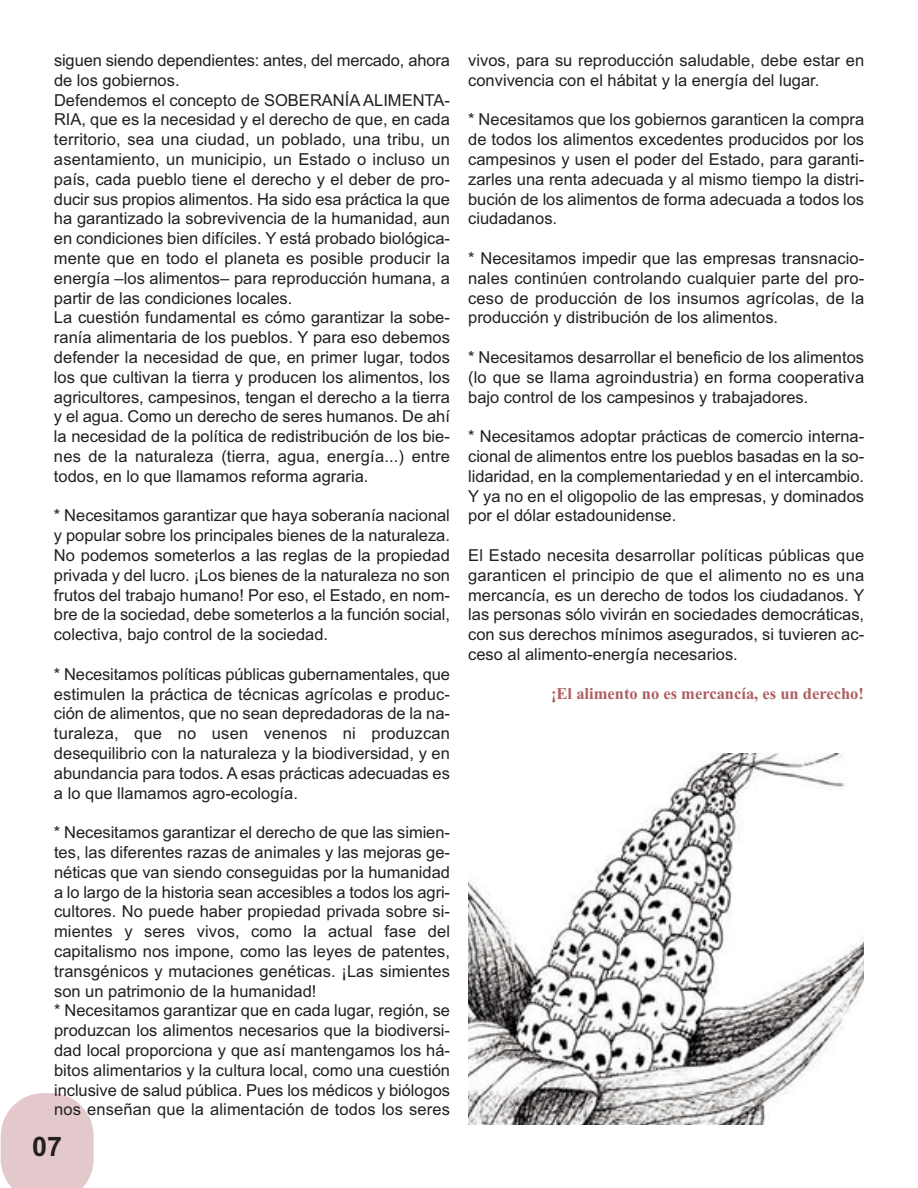
<style>
.page{position:relative;width:918px;height:1188px;background:#fff}
.page>*{position:absolute;margin:0;border:0;box-sizing:border-box;transform-origin:0 0}
.t1{font:700 27px "Arial";color:#231f20}
.t2{font:16.5px/19.8px "Arial";color:#231f20;text-align:justify}
.t3{font:700 16.5px "Times New Roman";color:#ae5f62}
</style>
<div class="page">
<img style="left:468px;top:753px;width:396px;height:372px">
<svg style="left:0;top:1093px;width:94px;height:95px;background:#e7cfd2"></svg>
<p class="t2" style="left:54px;top:50px;width:398px;text-align:left">siguen siendo dependientes: antes, del mercado, ahora de los gobiernos.<br>Defendemos el concepto de SOBERANÍA ALIMENTA-RIA, que es la necesidad y el derecho de que, en cada territorio, sea una ciudad, un poblado, una tribu, un asentamiento, un municipio, un Estado o incluso un país, cada pueblo tiene el derecho y el deber de pro&shy;ducir sus propios alimentos. Ha sido esa práctica la que ha garantizado la sobrevivencia de la humanidad, aun en condiciones bien difíciles. Y está probado biológica&shy;mente que en todo el planeta es posible producir la energía –los alimentos– para reproducción humana, a partir de las condiciones locales.<br>La cuestión fundamental es cómo garantizar la sobe&shy;ranía alimentaria de los pueblos. Y para eso debemos defender la necesidad de que, en primer lugar, todos los que cultivan la tierra y producen los alimentos, los agricultores, campesinos, tengan el derecho a la tierra y el agua. Como un derecho de seres humanos. De ahí la necesidad de la política de redistribución de los bie&shy;nes de la naturaleza (tierra, agua, energía...) entre todos, en lo que llamamos reforma agraria.</p>
<p class="t2" style="left:54px;top:506px;width:398px">* Necesitamos garantizar que haya soberanía nacional y popular sobre los principales bienes de la naturaleza.<br>No podemos someterlos a las reglas de la propiedad privada y del lucro. ¡Los bienes de la naturaleza no son frutos del trabajo humano! Por eso, el Estado, en nom&shy;bre de la sociedad, debe someterlos a la función social, colectiva, bajo control de la sociedad.</p>
<p class="t2" style="left:54px;top:664px;width:398px">* Necesitamos políticas públicas gubernamentales, que estimulen la práctica de técnicas agrícolas e produc&shy;ción de alimentos, que no sean depredadoras de la na&shy;turaleza, que no usen venenos ni produzcan desequilibrio con la naturaleza y la biodiversidad, y en abundancia para todos. A esas prácticas adecuadas es a lo que llamamos agro-ecología.</p>
<p class="t2" style="left:54px;top:823px;width:398px;text-align:left">* Necesitamos garantizar el derecho de que las simien&shy;tes, las diferentes razas de animales y las mejoras ge&shy;néticas que van siendo conseguidas por la humanidad a lo largo de la historia sean accesibles a todos los agri&shy;cultores. No puede haber propiedad privada sobre si&shy;mientes y seres vivos, como la actual fase del capitalismo nos impone, como las leyes de patentes, transgénicos y mutaciones genéticas. ¡Las simientes son un patrimonio de la humanidad!<br>* Necesitamos garantizar que en cada lugar, región, se produzcan los alimentos necesarios que la biodiversi&shy;dad local proporciona y que así mantengamos los há&shy;bitos alimentarios y la cultura local, como una cuestión inclusive de salud pública. Pues los médicos y biólogos nos enseñan que la alimentación de todos los seres</p>
<h1 class="t1" style="left:32px;top:1131px;width:32px">07</h1>
<p class="t2" style="left:468px;top:50px;width:398px">vivos, para su reproducción saludable, debe estar en convivencia con el hábitat y la energía del lugar.</p>
<p class="t2" style="left:468px;top:110px;width:398px">* Necesitamos que los gobiernos garanticen la compra de todos los alimentos excedentes producidos por los campesinos y usen el poder del Estado, para garanti&shy;zarles una renta adecuada y al mismo tiempo la distri&shy;bución de los alimentos de forma adecuada a todos los ciudadanos.</p>
<p class="t2" style="left:468px;top:248px;width:398px">* Necesitamos impedir que las empresas transnacio&shy;nales continúen controlando cualquier parte del pro&shy;ceso de producción de los insumos agrícolas, de la producción y distribución de los alimentos.</p>
<p class="t2" style="left:468px;top:347px;width:398px">* Necesitamos desarrollar el beneficio de los alimentos (lo que se llama agroindustria) en forma cooperativa bajo control de los campesinos y trabajadores.</p>
<p class="t2" style="left:468px;top:427px;width:398px">* Necesitamos adoptar prácticas de comercio interna&shy;cional de alimentos entre los pueblos basadas en la so&shy;lidaridad, en la complementariedad y en el intercambio.<br>Y ya no en el oligopolio de las empresas, y dominados por el dólar estadounidense.</p>
<p class="t2" style="left:468px;top:545px;width:398px">El Estado necesita desarrollar políticas públicas que garanticen el principio de que el alimento no es una mercancía, es un derecho de todos los ciudadanos. Y las personas sólo vivirán en sociedades democráticas, con sus derechos mínimos asegurados, si tuvieren ac&shy;ceso al alimento-energía necesarios.</p>
<p class="t3" style="left:551px;top:683px;width:314px">¡El alimento no es mercancía, es un derecho!</p>
</div>
